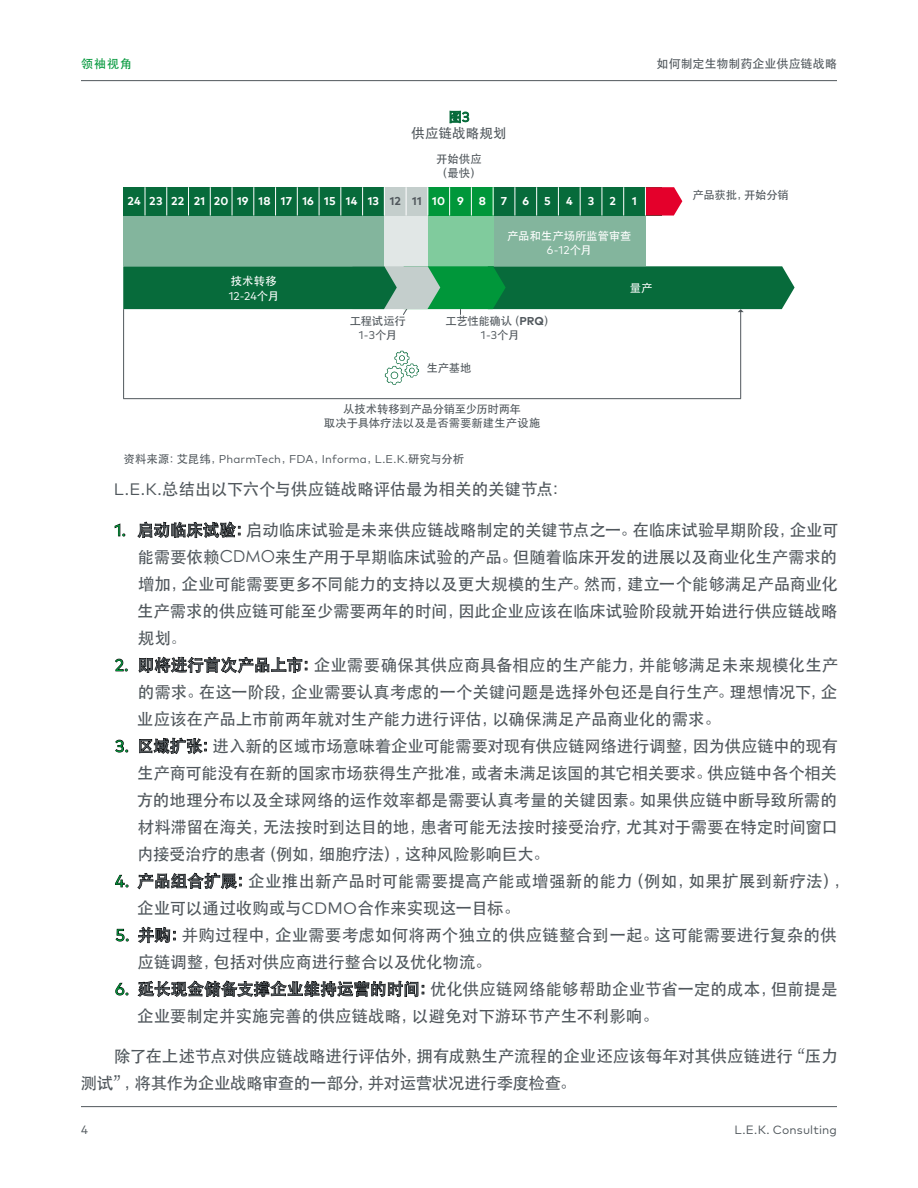
<style>
.page{position:relative;width:918px;height:1188px;background:#fff}
.page>*{position:absolute;margin:0;border:0;box-sizing:border-box;transform-origin:0 0}
.t1{font:16.5px/27px "ST Heiti";letter-spacing:-.005em;color:#50575c}
.t2{font:13.5px/16.5px "ST Heiti";letter-spacing:.015em;color:#50575c;text-align:center}
.t3{font:12px "Mark Pro";letter-spacing:.015em;color:#50575c}
.t4{font:12px "ST Heiti";color:#50575c}
.t5{font:12px "ST Heiti";color:#00973a}
.t6{font:11.4px/14.1px "ST Heiti";letter-spacing:-.01em;color:#50575c}
.t7{font:11.4px "Mark Pro";letter-spacing:.01em;color:#50575c}
.t8{font:700 11.4px "Mark Pro";letter-spacing:.02em;color:#fff}
.t9{font:11.4px "ST Heiti";letter-spacing:.005em;color:#fff}
.t10{font:11.4px "Mark Pro";color:#fff}
.s1{color:#076b3b}
.s2{font-family:"Mark Pro";color:#076b3b}
.s3{color:#50575c}
.s4{font-family:"ST Heiti"}
.s5{font-family:"Mark Pro";font-weight:700}
.s6{font-family:"Mark Pro"}
.s7{font-family:"Mark Pro";color:#000}
.s8{color:#000}
.s9{font-family:"Sim Sun"}
</style>
<div class="page">
<hr style="left:81px;top:1106px;width:756px;height:1px;background:#50575c">
<hr style="left:81px;top:80px;width:756px;height:1px;background:#50575c">
<div style="left:123px;top:215px;width:522px;height:51px;background:#83b59d"></div>
<div style="left:428px;top:216px;width:65px;height:51px;background:#80cb9d"></div>
<div style="left:384px;top:215px;width:44px;height:52px;background:#e1e7e6"></div>
<div style="left:123px;top:187px;width:538px;height:29px;background:#076b3b"></div>
<div style="left:384px;top:187px;width:44px;height:29px;background:#c4cecc"></div>
<div style="left:428px;top:187px;width:65px;height:29px;background:#00973a"></div>
<svg style="left:385px;top:351px;width:34px;height:34px"></svg>
<svg style="left:145px;top:187px;width:1px;height:29px"></svg>
<svg style="left:166px;top:187px;width:1px;height:29px"></svg>
<svg style="left:188px;top:187px;width:1px;height:29px"></svg>
<svg style="left:210px;top:187px;width:1px;height:29px"></svg>
<svg style="left:232px;top:187px;width:1px;height:29px"></svg>
<svg style="left:253px;top:187px;width:1px;height:29px"></svg>
<svg style="left:275px;top:187px;width:1px;height:29px"></svg>
<svg style="left:297px;top:187px;width:1px;height:29px"></svg>
<svg style="left:319px;top:187px;width:1px;height:29px"></svg>
<svg style="left:340px;top:187px;width:1px;height:29px"></svg>
<svg style="left:362px;top:187px;width:1px;height:29px"></svg>
<svg style="left:384px;top:187px;width:1px;height:29px"></svg>
<svg style="left:406px;top:187px;width:1px;height:29px"></svg>
<svg style="left:428px;top:187px;width:1px;height:29px"></svg>
<svg style="left:449px;top:187px;width:1px;height:29px"></svg>
<svg style="left:471px;top:187px;width:1px;height:29px"></svg>
<svg style="left:493px;top:187px;width:1px;height:29px"></svg>
<svg style="left:515px;top:187px;width:1px;height:29px"></svg>
<svg style="left:536px;top:187px;width:1px;height:29px"></svg>
<svg style="left:558px;top:187px;width:1px;height:29px"></svg>
<svg style="left:580px;top:187px;width:1px;height:29px"></svg>
<svg style="left:602px;top:187px;width:1px;height:29px"></svg>
<svg style="left:623px;top:187px;width:1px;height:29px"></svg>
<svg style="left:645px;top:187px;width:37px;height:29px"></svg>
<hr style="left:123px;top:398px;width:618px;height:1px;background:#50575c">
<hr style="left:123px;top:309px;width:1px;height:90px;background:#50575c">
<hr style="left:740px;top:312px;width:1px;height:87px;background:#50575c">
<svg style="left:123px;top:266px;width:672px;height:50px;background:#358a60"></svg>
<p class="t5" style="left:81px;top:57px;width:52px">领袖视角</p>
<p class="t4" style="left:657px;top:57px;width:182px">如何制定生物制药企业供应链战略</p>
<p class="t2" style="left:411px;top:109px;width:97px"><span class="s1">图</span><span class="s2">3<br></span>供应链战略规划</p>
<p class="t6" style="left:436px;top:152px;width:47px">开始供应（最快）</p>
<p class="t8" style="left:127px;top:192px;width:338px">24 23 22 21 20 19 18 17 16 15 14 13 <span class="s3">12 11</span> 10 9</p>
<p class="t8" style="left:479px;top:192px;width:9px">8</p>
<p class="t8" style="left:501px;top:192px;width:8px">7</p>
<p class="t8" style="left:522px;top:192px;width:8px">6</p>
<p class="t8" style="left:544px;top:192px;width:8px">5</p>
<p class="t8" style="left:566px;top:192px;width:8px">4</p>
<p class="t8" style="left:588px;top:192px;width:8px">3</p>
<p class="t8" style="left:610px;top:192px;width:8px">2</p>
<p class="t8" style="left:632px;top:192px;width:6px">1</p>
<p class="t9" style="left:231px;top:276px;width:47px">技术转移</p>
<p class="t10" style="left:229px;top:287px;width:52px">12-24<span class="s4">个月</span></p>
<p class="t6" style="left:350px;top:314px;width:58px">工程试运行</p>
<p class="t7" style="left:359px;top:327px;width:40px">1-3<span class="s4">个月</span></p>
<p class="t9" style="left:507px;top:230px;width:126px">产品和生产场所监管审查</p>
<p class="t10" style="left:547px;top:241px;width:46px">6-12<span class="s4">个月</span></p>
<p class="t9" style="left:630px;top:282px;width:24px">量产</p>
<p class="t6" style="left:446px;top:314px;width:111px">工艺性能确认（<span class="s5">PRQ</span>）</p>
<p class="t7" style="left:481px;top:327px;width:40px">1-3<span class="s4">个月</span></p>
<p class="t6" style="left:426px;top:361px;width:46px">生产基地</p>
<p class="t6" style="left:324px;top:401px;width:218px;text-align:center">从技术转移到产品分销至少历时两年<br>取决于具体疗法以及是否需要新建生产设施</p>
<p class="t7" style="left:124px;top:451px;width:342px"><span class="s4">资料来源：艾昆纬，</span>PharmTech<span class="s4">，</span>FDA<span class="s4">，</span>Informa<span class="s4">，</span>L.E.K.<span class="s4">研究与分析</span></p>
<p class="t6" style="left:692px;top:188px;width:98px">产品获批，开始分销</p>
<p class="t1" style="left:114px;top:476px;width:456px"><span class="s6">L.E.K.</span>总结出以下六个与供应链战略评估最为相关的关键节点：</p>
<p class="t1" style="left:137px;top:516px;width:703px;text-align:justify;text-indent:-22px"><span class="s7">1.</span> <span class="s8">启动临床试验：</span>启动临床试验是未来供应链战略制定的关键节点之一。在临床试验早期阶段，企业可能需要依赖CDMO来生产用于早期临床试验的产品。但随着临床开发的进展以及商业化生产需求的增加，企业可能需要更多不同能力的支持以及更大规模的生产。然而，建立一个能够满足产品商业化生产需求的供应链可能至少需要两年的时间，因此企业应该在临床试验阶段就开始进行供应链战略规划<span class="s9">。</span></p>
<p class="t1" style="left:137px;top:651px;width:703px;text-align:justify;text-indent:-22px"><span class="s7">2.</span> <span class="s8">即将进行首次产品上市：</span>企业需要确保其供应商具备相应的生产能力，并能够满足未来规模化生产的需求。在这一阶段，企业需要认真考虑的一个关键问题是选择外包还是自行生产。理想情况下，企业应该在产品上市前两年就对生产能力进行评估，以确保满足产品商业化的需求。</p>
<p class="t1" style="left:137px;top:732px;width:703px;text-align:justify;text-indent:-21px"><span class="s7">3.</span> <span class="s8">区域扩张：</span>进入新的区域市场意味着企业可能需要对现有供应链网络进行调整，因为供应链中的现有生产商可能没有在新的国家市场获得生产批准，或者未满足该国的其它相关要求。供应链中各个相关方的地理分布以及全球网络的运作效率都是需要认真考量的关键因素。如果供应链中断导致所需的材料滞留在海关，无法按时到达目的地，患者可能无法按时接受治疗，尤其对于需要在特定时间窗口内接受治疗的患者（例如，细胞疗法），这种风险影响巨大。</p>
<p class="t1" style="left:137px;top:867px;width:714px;text-indent:-22px"><span class="s7">4.</span> <span class="s8">产品组合扩展：</span>企业推出新产品时可能需要提高产能或增强新的能力（例如，如果扩展到新疗法），企业可以通过收购或与<span class="s6">CDMO</span>合作来实现这一目标。</p>
<p class="t1" style="left:138px;top:921px;width:701px;text-indent:-22px"><span class="s7">5.</span> <span class="s8">并购：</span>并购过程中，企业需要考虑如何将两个独立的供应链整合到一起。这可能需要进行复杂的供应链调整，包括对供应商进行整合以及优化物流。</p>
<p class="t1" style="left:137px;top:975px;width:702px;text-indent:-22px"><span class="s7">6.</span> <span class="s8">延长现金储备支撑企业维持运营的时间：</span>优化供应链网络能够帮助企业节省一定的成本，但前提是企业要制定并实施完善的供应链战略，以避免对下游环节产生不利影响。</p>
<p class="t1" style="left:81px;top:1043px;width:758px;text-indent:33px">除了在上述节点对供应链战略进行评估外，拥有成熟生产流程的企业还应该每年对其供应链进行“压力测试”，将其作为企业战略审查的一部分，并对运营状况进行季度检查。</p>
<p class="t3" style="left:81px;top:1121px;width:8px">4</p>
<p class="t3" style="left:735px;top:1121px;width:104px">L.E.K. Consulting</p>
</div>
